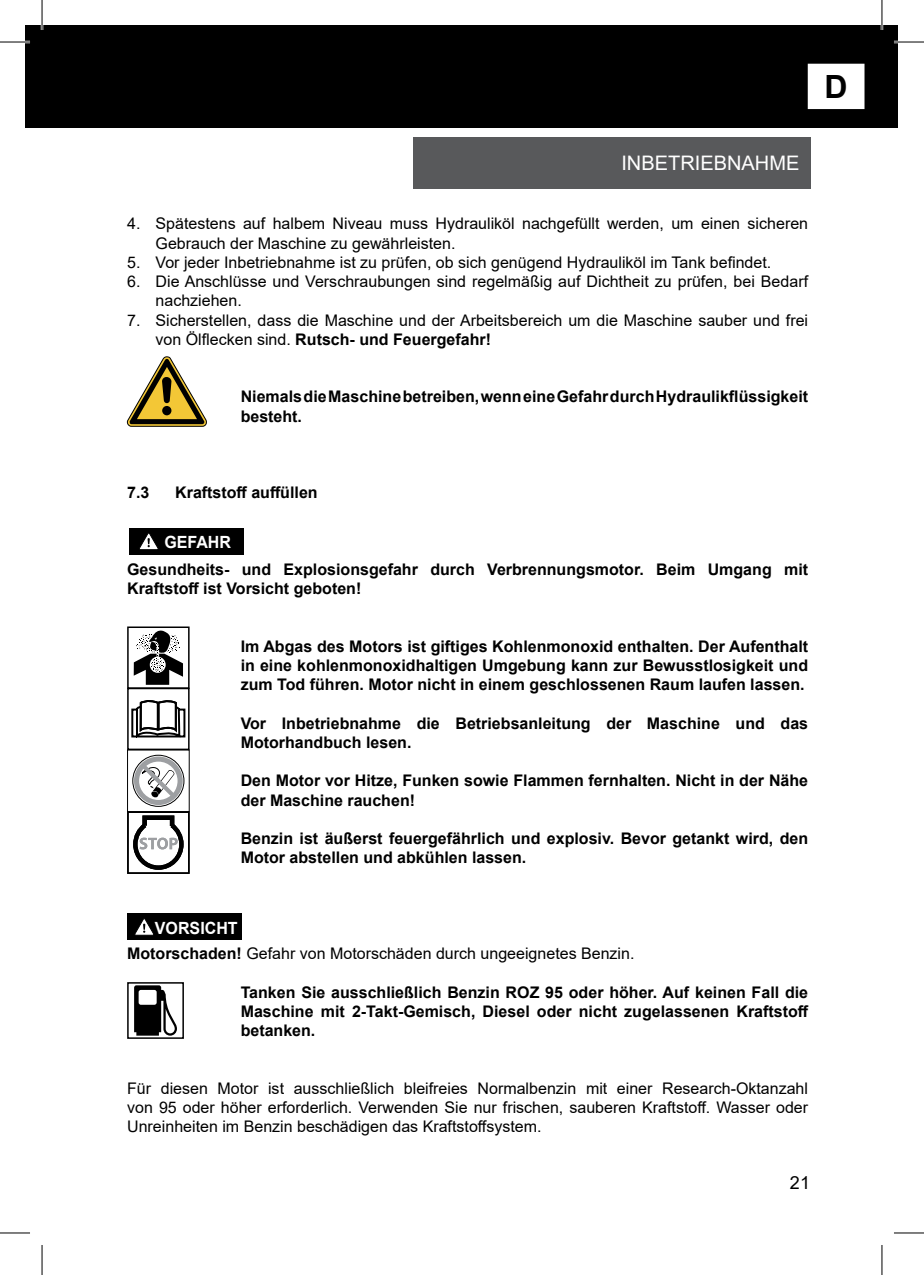
<style>
.page{position:relative;width:924px;height:1275px;background:#fff}
.page>*{position:absolute;margin:0;border:0;box-sizing:border-box;transform-origin:0 0}
.t1{font:700 32px "Arial";color:#000}
.t2{font:20px "Arial";color:#fff}
.t3{font:18px "Arial";color:#000}
.t4{font:700 16.8px "Arial";color:#fff;scale:.95 1}
.t5{font:700 16px/19.2px "Arial";color:#000}
.t6{font:16px/19.2px "Arial";color:#000}
.s1{font-weight:700}
</style>
<div class="page">
<div style="left:25px;top:25px;width:872px;height:103px;background:#000"></div>
<div style="left:413px;top:137px;width:397px;height:51px;background:#58595b"></div>
<svg style="left:127px;top:356px;width:80px;height:71px"></svg>
<div style="left:128px;top:528px;width:115px;height:26px;background:#000"></div>
<svg style="left:139px;top:533px;width:19px;height:17px"></svg>
<svg style="left:134px;top:630px;width:49px;height:55px"></svg>
<div style="left:127px;top:626px;width:62px;height:63px;border:2px solid #000"></div>
<svg style="left:131px;top:700px;width:55px;height:38px"></svg>
<hr style="left:157px;top:702px;width:3px;height:27px;background:#000">
<div style="left:127px;top:687px;width:62px;height:63px;border:2px solid #000"></div>
<div style="left:132px;top:755px;width:52px;height:51px;border:1px solid #000;border-radius:50%"></div>
<svg style="left:134px;top:756px;width:49px;height:49px"></svg>
<div style="left:127px;top:749px;width:62px;height:63px;border:1px solid #000"></div>
<div style="left:127px;top:811px;width:62px;height:63px;border:2px solid #000"></div>
<svg style="left:131px;top:819px;width:55px;height:53px"></svg>
<div style="left:142px;top:815px;width:32px;height:13px;border:4px solid #000"></div>
<div style="left:127px;top:914px;width:115px;height:26px;background:#000"></div>
<svg style="left:135px;top:918px;width:19px;height:17px"></svg>
<div style="left:127px;top:982px;width:57px;height:56px;border:2px solid #000"></div>
<svg style="left:134px;top:985px;width:43px;height:50px"></svg>
<div style="left:808px;top:65px;width:55px;height:43px;background:#fff"></div>
<div style="left:807px;top:64px;width:57px;height:45px;border:2px solid #fff"></div>
<hr style="left:0;top:41px;width:30px;height:2px;background:#fff">
<hr style="left:893px;top:41px;width:30px;height:2px;background:#fff">
<hr style="left:41px;top:0;width:2px;height:30px;background:#fff">
<hr style="left:880px;top:0;width:2px;height:30px;background:#fff">
<hr style="left:0;top:42px;width:30px;height:1px;background:#000">
<hr style="left:893px;top:42px;width:30px;height:1px;background:#000">
<hr style="left:0;top:1232px;width:30px;height:1px;background:#000">
<hr style="left:893px;top:1232px;width:30px;height:1px;background:#000">
<hr style="left:42px;top:0;width:1px;height:30px;background:#000">
<hr style="left:42px;top:1245px;width:1px;height:30px;background:#000">
<hr style="left:881px;top:0;width:1px;height:30px;background:#000">
<hr style="left:881px;top:1245px;width:1px;height:30px;background:#000">
<h1 class="t1" style="left:824px;top:64px;width:25px">D</h1>
<p class="t2" style="left:621px;top:149px;width:179px">INBETRIEBNAHME</p>
<p class="t6" style="left:155px;top:214px;width:653px;text-indent:-28px">4. Spätestens auf halbem Niveau muss Hydrauliköl nachgefüllt werden, um einen sicheren<br>Gebrauch der Maschine zu gewährleisten.</p>
<p class="t6" style="left:127px;top:252px;width:645px">5. Vor jeder Inbetriebnahme ist zu prüfen, ob sich genügend Hydrauliköl im Tank befindet.</p>
<p class="t6" style="left:155px;top:272px;width:653px;text-indent:-28px">6. Die Anschlüsse und Verschraubungen sind regelmäßig auf Dichtheit zu prüfen, bei Bedarf nachziehen.</p>
<p class="t6" style="left:155px;top:310px;width:653px;text-indent:-28px">7. Sicherstellen, dass die Maschine und der Arbeitsbereich um die Maschine sauber und frei von Ölflecken sind. <span class="s1">Rutsch- und Feuergefahr!</span></p>
<p class="t5" style="left:240px;top:387px;width:568px">Niemals die Maschine betreiben, wenn eine Gefahr durch Hydraulikflüssigkeit besteht.</p>
<p class="t5" style="left:127px;top:483px;width:24px">7.3</p>
<p class="t5" style="left:175px;top:483px;width:144px">Kraftstoff auffüllen</p>
<p class="t4" style="left:164px;top:531px;width:72px">GEFAHR</p>
<p class="t5" style="left:127px;top:560px;width:682px">Gesundheits- und Explosionsgefahr durch Verbrennungsmotor. Beim Umgang mit<br>Kraftstoff ist Vorsicht geboten!</p>
<p class="t5" style="left:240px;top:637px;width:568px;text-align:justify">Im Abgas des Motors ist giftiges Kohlenmonoxid enthalten. Der Aufenthalt in eine kohlenmonoxidhaltigen Umgebung kann zur Bewusstlosigkeit und zum Tod führen. Motor nicht in einem geschlossenen Raum laufen lassen.</p>
<p class="t5" style="left:240px;top:714px;width:568px">Vor Inbetriebnahme die Betriebsanleitung der Maschine und das<br>Motorhandbuch lesen.</p>
<p class="t5" style="left:240px;top:771px;width:568px">Den Motor vor Hitze, Funken sowie Flammen fernhalten. Nicht in der Nähe der Maschine rauchen!</p>
<p class="t5" style="left:240px;top:829px;width:568px">Benzin ist äußerst feuergefährlich und explosiv. Bevor getankt wird, den<br>Motor abstellen und abkühlen lassen.</p>
<p class="t4" style="left:155px;top:917px;width:89px">VORSICHT</p>
<p class="t6" style="left:127px;top:944px;width:508px"><span class="s1">Motorschaden!</span> Gefahr von Motorschäden durch ungeeignetes Benzin.</p>
<p class="t5" style="left:240px;top:982px;width:569px;text-align:justify">Tanken Sie ausschließlich Benzin ROZ 95 oder höher. Auf keinen Fall die Maschine mit 2-Takt-Gemisch, Diesel oder nicht zugelassenen Kraftstoff betanken.</p>
<p class="t6" style="left:127px;top:1078px;width:682px;text-align:justify">Für diesen Motor ist ausschließlich bleifreies Normalbenzin mit einer Research-Oktanzahl von 95 oder höher erforderlich. Verwenden Sie nur frischen, sauberen Kraftstoff. Wasser oder Unreinheiten im Benzin beschädigen das Kraftstoffsystem.</p>
<p class="t3" style="left:789px;top:1170px;width:22px">21</p>
</div>
